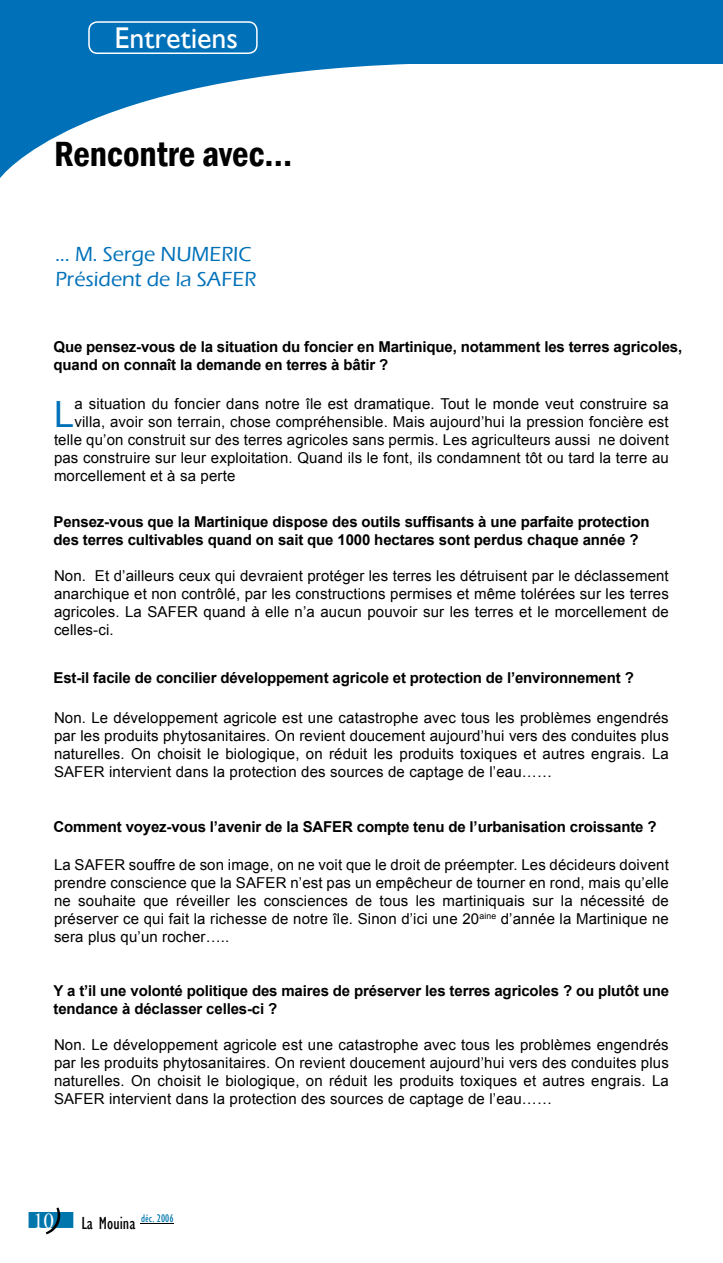
<style>
.page{position:relative;width:723px;height:1263px;background:#fff}
.page>*{position:absolute;margin:0;border:0;box-sizing:border-box;transform-origin:0 0}
.t1{font:36.15px "Arial";color:#0071b9}
.t2{font:600 condensed 36px "Franklin Gothic";color:#000}
.t3{font:30px "Gill Sans";color:#fff}
.t4{font:21.3px "Times New Roman";color:#fff}
.t5{font:500 21px/25.2px "Eras ITC";color:#0071b9}
.t6{font:condensed 18px "Gill Sans";color:#000}
.t7{font:15px/18px "Arial";letter-spacing:.01em;color:#000;text-align:justify}
.t8{font:700 15px/18px "Arial";letter-spacing:-.01em;color:#000}
</style>
<div class="page">
<div style="left:27px;top:1210px;width:48px;height:19px;background:#0076ad"></div>
<div style="left:26px;top:1209px;width:50px;height:22px;border:3px solid #fff"></div>
<hr style="left:141px;top:1223px;width:33px;height:1px;background:#000">
<div style="left:0;top:0;width:723px;height:63px;background:#0071b9"></div>
<svg style="left:0;top:63px;width:587px;height:115px"></svg>
<div style="left:88px;top:21px;width:170px;height:33px;border:2px solid #fff;border-radius:9px"></div>
<svg style="left:45px;top:1209px;width:20px;height:22px"></svg>
<h3 class="t3" style="left:114px;top:20px;width:125px">Entretiens</h3>
<h2 class="t2" style="left:54px;top:130px;width:240px">Rencontre avec...</h2>
<h3 class="t5" style="left:56px;top:241px;width:202px">... M. Serge NUMERIC<br>Président de la SAFER</h3>
<p class="t8" style="left:54px;top:338px;width:630px">Que pensez-vous de la situation du foncier en Martinique, notamment les terres agricoles, quand on connaît la demande en terres à bâtir ?</p>
<h1 class="t1" style="left:54px;top:390px;width:22px">L</h1>
<p class="t7" style="left:74px;top:394px;width:596px">a situation du foncier dans notre île est dramatique. Tout le monde veut construire sa</p>
<p class="t7" style="left:74px;top:412px;width:596px">villa, avoir son terrain, chose compréhensible. Mais aujourd’hui la pression foncière est</p>
<p class="t7" style="left:54px;top:430px;width:616px">telle qu’on construit sur des terres agricoles sans permis. Les agriculteurs aussi ne doivent</p>
<p class="t7" style="left:54px;top:448px;width:616px">pas construire sur leur exploitation. Quand ils le font, ils condamnent tôt ou tard la terre au</p>
<p class="t7" style="left:54px;top:466px;width:183px">morcellement et à sa perte</p>
<p class="t8" style="left:54px;top:513px;width:598px">Pensez-vous que la Martinique dispose des outils suffisants à une parfaite protection des terres cultivables quand on sait que 1000 hectares sont perdus chaque année ?</p>
<p class="t7" style="left:54px;top:566px;width:616px">Non. Et d’ailleurs ceux qui devraient protéger les terres les détruisent par le déclassement anarchique et non contrôlé, par les constructions permises et même tolérées sur les terres agricoles. La SAFER quand à elle n’a aucun pouvoir sur les terres et le morcellement de celles-ci.</p>
<p class="t8" style="left:54px;top:669px;width:582px">Est-il facile de concilier développement agricole et protection de l’environnement ?</p>
<p class="t7" style="left:54px;top:709px;width:616px">Non. Le développement agricole est une catastrophe avec tous les problèmes engendrés par les produits phytosanitaires. On revient doucement aujourd’hui vers des conduites plus naturelles. On choisit le biologique, on réduit les produits toxiques et autres engrais. La SAFER intervient dans la protection des sources de captage de l’eau……</p>
<p class="t8" style="left:54px;top:818px;width:605px">Comment voyez-vous l’avenir de la SAFER compte tenu de l’urbanisation croissante ?</p>
<p class="t7" style="left:54px;top:856px;width:616px">La SAFER souffre de son image, on ne voit que le droit de préempter. Les décideurs doivent prendre conscience que la SAFER n’est pas un empêcheur de tourner en rond, mais qu’elle ne souhaite que réveiller les consciences de tous les martiniquais sur la nécessité de préserver ce qui fait la richesse de notre île. Sinon d’ici une 20<sup>aine</sup> d’année la Martinique ne sera plus qu’un rocher…..</p>
<p class="t8" style="left:54px;top:982px;width:617px">Y a t’il une volonté politique des maires de préserver les terres agricoles ? ou plutôt une tendance à déclasser celles-ci ?</p>
<p class="t7" style="left:54px;top:1035px;width:616px">Non. Le développement agricole est une catastrophe avec tous les problèmes engendrés par les produits phytosanitaires. On revient doucement aujourd’hui vers des conduites plus naturelles. On choisit le biologique, on réduit les produits toxiques et autres engrais. La SAFER intervient dans la protection des sources de captage de l’eau……</p>
<h3 class="t4" style="left:33px;top:1206px;width:23px">10</h3>
<p class="t6" style="left:81px;top:1212px;width:94px">La Mouina <sup>déc.</sup> <sup>2006</sup></p>
</div>
